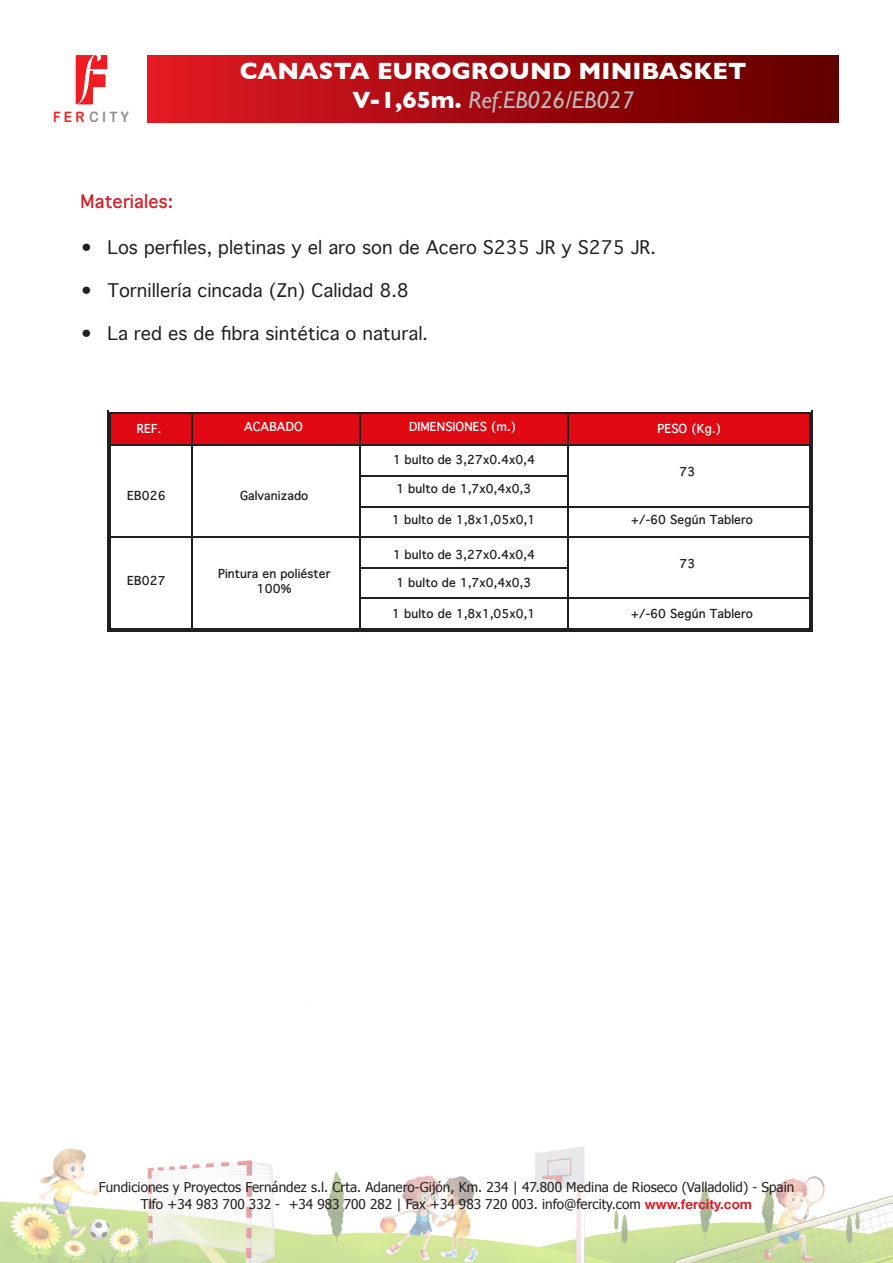
<style>
.page{position:relative;width:893px;height:1263px;background:#fff}
.page>*{position:absolute;margin:0;border:0;box-sizing:border-box;transform-origin:0 0}
.t1{font:700 24px "Gill Sans";color:#fff}
.t2{font:italic 24px "Gill Sans";color:#bcbdc0}
.t3{font:18px "Thonburi";color:#231f20}
.t4{font:700 18px "Thonburi";color:#d1232a}
.t5{font:14.4px "Arial Rounded MT Bold";color:#8d8f92;scale:.91 1}
.t6{font:13.5px "Tahoma";color:#231f20}
.t7{font:700 12px "Thonburi";color:#231f20}
.t8{font:700 12px "Thonburi";color:#fff}
.s1{color:#ee2323}
.s2{font-weight:700;font-style:normal;color:#fff}
.s3{font-family:"Helvetica Neue";font-weight:700;color:#d1232a}
</style>
<div class="page">
<img style="left:0;top:1004px;width:893px;height:259px">
<div style="left:147px;top:55px;width:692px;height:68px;background:linear-gradient(to right,#e31923,#600000)"></div>
<svg style="left:76px;top:55px;width:31px;height:49px"></svg>
<div style="left:110px;top:414px;width:699px;height:31px;background:#e00812"></div>
<hr style="left:110px;top:412px;width:82px;height:2px;background:#231f20">
<hr style="left:195px;top:412px;width:164px;height:2px;background:#231f20">
<hr style="left:363px;top:412px;width:204px;height:2px;background:#231f20">
<hr style="left:570px;top:412px;width:239px;height:2px;background:#231f20">
<hr style="left:109px;top:414px;width:1px;height:31px;background:#231f20">
<hr style="left:107px;top:414px;width:1px;height:31px;background:#231f20">
<hr style="left:192px;top:414px;width:1px;height:31px;background:#231f20">
<hr style="left:359px;top:414px;width:1px;height:31px;background:#231f20">
<hr style="left:567px;top:414px;width:1px;height:31px;background:#231f20">
<hr style="left:811px;top:414px;width:1px;height:31px;background:#231f20">
<hr style="left:809px;top:414px;width:1px;height:31px;background:#231f20">
<hr style="left:110px;top:445px;width:82px;height:1px;background:#231f20">
<hr style="left:193px;top:445px;width:166px;height:1px;background:#231f20">
<hr style="left:360px;top:445px;width:207px;height:1px;background:#231f20">
<hr style="left:568px;top:445px;width:241px;height:1px;background:#231f20">
<hr style="left:360px;top:475px;width:207px;height:2px;background:#231f20">
<svg style="left:107px;top:445px;width:3px;height:62px"></svg>
<svg style="left:192px;top:445px;width:1px;height:62px"></svg>
<svg style="left:359px;top:445px;width:1px;height:62px"></svg>
<hr style="left:360px;top:506px;width:207px;height:1px;background:#231f20">
<svg style="left:567px;top:445px;width:1px;height:62px"></svg>
<hr style="left:568px;top:506px;width:241px;height:1px;background:#231f20">
<svg style="left:809px;top:445px;width:3px;height:62px"></svg>
<hr style="left:109px;top:507px;width:1px;height:30px;background:#231f20">
<hr style="left:107px;top:507px;width:1px;height:30px;background:#231f20">
<hr style="left:192px;top:507px;width:1px;height:30px;background:#231f20">
<hr style="left:359px;top:507px;width:1px;height:30px;background:#231f20">
<hr style="left:567px;top:507px;width:1px;height:30px;background:#231f20">
<hr style="left:811px;top:507px;width:1px;height:30px;background:#231f20">
<hr style="left:809px;top:507px;width:1px;height:30px;background:#231f20">
<hr style="left:110px;top:537px;width:82px;height:1px;background:#231f20">
<hr style="left:193px;top:537px;width:166px;height:1px;background:#231f20">
<hr style="left:360px;top:537px;width:207px;height:1px;background:#231f20">
<hr style="left:568px;top:537px;width:241px;height:1px;background:#231f20">
<svg style="left:107px;top:537px;width:3px;height:31px"></svg>
<svg style="left:192px;top:537px;width:1px;height:31px"></svg>
<svg style="left:359px;top:537px;width:1px;height:31px"></svg>
<hr style="left:360px;top:567px;width:207px;height:1px;background:#231f20">
<svg style="left:567px;top:537px;width:1px;height:31px"></svg>
<svg style="left:809px;top:537px;width:3px;height:31px"></svg>
<hr style="left:109px;top:568px;width:1px;height:30px;background:#231f20">
<hr style="left:107px;top:568px;width:1px;height:30px;background:#231f20">
<hr style="left:192px;top:568px;width:1px;height:30px;background:#231f20">
<hr style="left:359px;top:568px;width:1px;height:30px;background:#231f20">
<hr style="left:567px;top:568px;width:1px;height:30px;background:#231f20">
<hr style="left:811px;top:568px;width:1px;height:30px;background:#231f20">
<hr style="left:809px;top:568px;width:1px;height:30px;background:#231f20">
<hr style="left:360px;top:598px;width:207px;height:1px;background:#231f20">
<hr style="left:568px;top:598px;width:241px;height:1px;background:#231f20">
<hr style="left:109px;top:599px;width:1px;height:30px;background:#231f20">
<hr style="left:107px;top:599px;width:1px;height:30px;background:#231f20">
<hr style="left:110px;top:631px;width:82px;height:1px;background:#231f20">
<hr style="left:110px;top:629px;width:82px;height:1px;background:#231f20">
<hr style="left:192px;top:599px;width:1px;height:30px;background:#231f20">
<hr style="left:195px;top:631px;width:164px;height:1px;background:#231f20">
<hr style="left:195px;top:629px;width:164px;height:1px;background:#231f20">
<hr style="left:359px;top:599px;width:1px;height:30px;background:#231f20">
<svg style="left:359px;top:629px;width:4px;height:3px"></svg>
<hr style="left:363px;top:631px;width:204px;height:1px;background:#231f20">
<hr style="left:363px;top:629px;width:204px;height:1px;background:#231f20">
<hr style="left:567px;top:599px;width:1px;height:30px;background:#231f20">
<hr style="left:570px;top:631px;width:239px;height:1px;background:#231f20">
<hr style="left:570px;top:629px;width:239px;height:1px;background:#231f20">
<hr style="left:811px;top:599px;width:1px;height:30px;background:#231f20">
<hr style="left:809px;top:599px;width:1px;height:30px;background:#231f20">
<p class="t5" style="left:53px;top:109px;width:85px"><span class="s1">F E R</span>C I TY</p>
<p class="t1" style="left:240px;top:57px;width:508px">CANASTA EUROGROUND MINIBASKET</p>
<p class="t2" style="left:352px;top:86px;width:283px"><span class="s2">V-1,65m.</span> Ref.EB026/EB027</p>
<p class="t4" style="left:81px;top:187px;width:94px">Materiales:</p>
<p class="t3" style="left:81px;top:237px;width:577px">• Los perfiles, pletinas y el aro son de Acero S235 JR y S275 JR.</p>
<p class="t3" style="left:81px;top:280px;width:330px">• Tornillería cincada (Zn) Calidad 8.8</p>
<p class="t3" style="left:81px;top:324px;width:349px">• La red es de fibra sintética o natural.</p>
<p class="t8" style="left:137px;top:419px;width:26px">REF.</p>
<p class="t8" style="left:244px;top:417px;width:60px">ACABADO</p>
<p class="t8" style="left:409px;top:417px;width:108px">DIMENSIONES (m.)</p>
<p class="t8" style="left:657px;top:419px;width:65px">PESO (Kg.)</p>
<p class="t7" style="left:127px;top:486px;width:40px">EB026</p>
<p class="t7" style="left:127px;top:571px;width:40px">EB027</p>
<p class="t7" style="left:240px;top:486px;width:70px">Galvanizado</p>
<p class="t7" style="left:218px;top:564px;width:114px">Pintura en poliéster</p>
<p class="t7" style="left:257px;top:578px;width:36px">100%</p>
<p class="t7" style="left:393px;top:450px;width:143px">1 bulto de 3,27x0.4x0,4</p>
<p class="t7" style="left:396px;top:478px;width:137px">1 bulto de 1,7x0,4x0,3</p>
<p class="t7" style="left:392px;top:510px;width:145px">1 bulto de 1,8x1,05x0,1</p>
<p class="t7" style="left:393px;top:544px;width:143px">1 bulto de 3,27x0.4x0,4</p>
<p class="t7" style="left:396px;top:572px;width:137px">1 bulto de 1,7x0,4x0,3</p>
<p class="t7" style="left:392px;top:604px;width:145px">1 bulto de 1,8x1,05x0,1</p>
<p class="t7" style="left:680px;top:462px;width:17px">73</p>
<p class="t7" style="left:631px;top:510px;width:123px">+/-60 Según Tablero</p>
<p class="t7" style="left:680px;top:554px;width:17px">73</p>
<p class="t7" style="left:631px;top:604px;width:123px">+/-60 Según Tablero</p>
<p class="t6" style="left:99px;top:1178px;width:697px">Fundiciones y Proyectos Fernández s.l. Crta. Adanero-Gijón, Km. 234 | 47.800 Medina de Rioseco (Valladolid) - Spain</p>
<p class="t6" style="left:141px;top:1194px;width:613px">Tlfo +34 983 700 332 - +34 983 700 282 | Fax +34 983 720 003. info@fercity.com <span class="s3">www.fercity.com</span></p>
</div>
